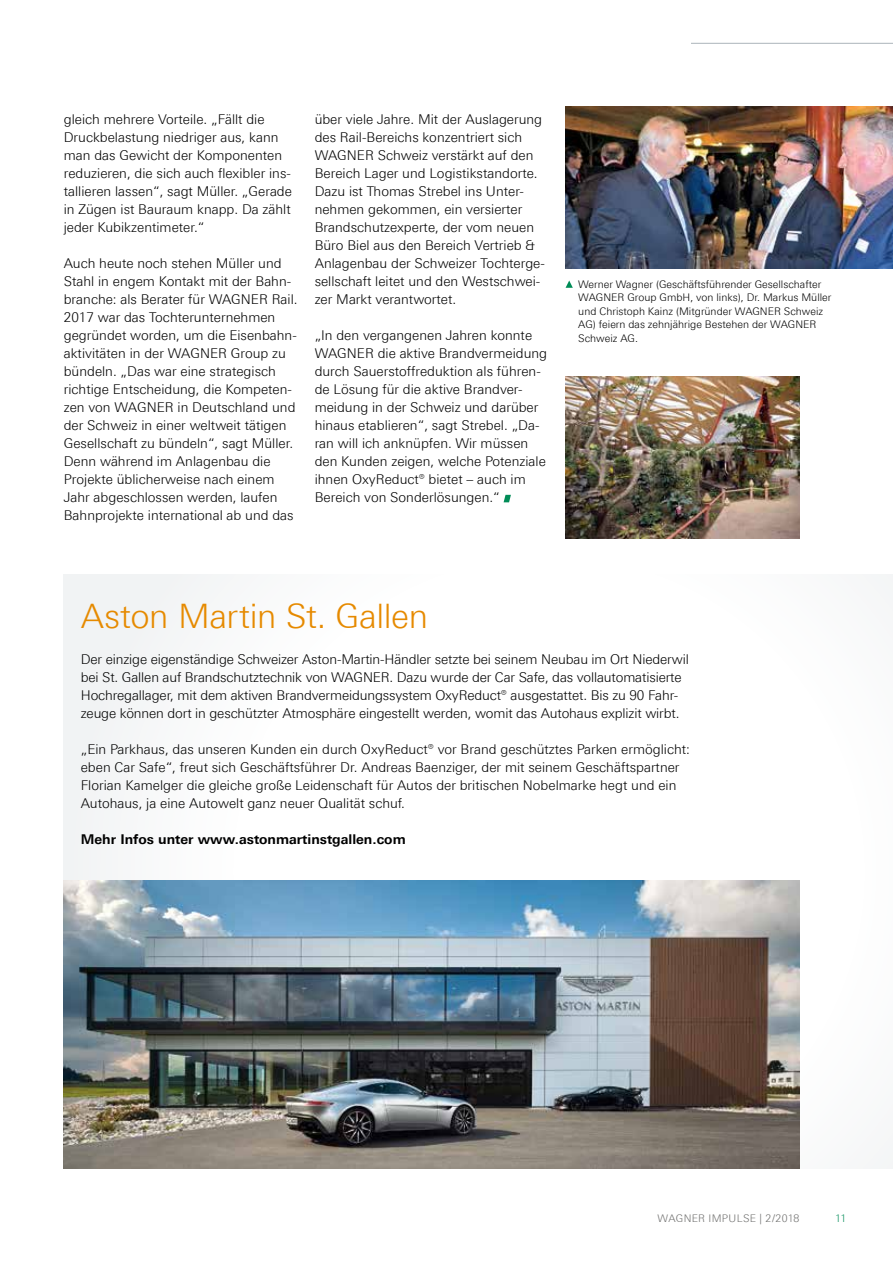
<style>
.page{position:relative;width:893px;height:1263px;background:#fff}
.page>*{position:absolute;margin:0;border:0;box-sizing:border-box;transform-origin:0 0}
.t1{font:300 33.75px "LT Univers Basic";letter-spacing:-.01em;color:#e68a00}
.t2{font:300 13.5px/18px "LT Univers Basic";color:#000}
.t3{font:700 13.5px "LT Univers Basic";color:#000}
.t4{font:300 10.5px/13.5px "LT Univers Basic";color:#000}
.t5{font:300 10.5px "LT Univers Basic";letter-spacing:.03em;color:#6f6f6e}
.t6{font:300 10.5px "LT Univers Basic";color:#008c57}
</style>
<div class="page">
<hr style="left:691px;top:43px;width:202px;height:1px;background:#abb4ba">
<img style="left:64px;top:880px;width:735px;height:288px">
<svg style="left:504px;top:495px;width:7px;height:7px"></svg>
<img style="left:566px;top:106px;width:327px;height:162px">
<svg style="left:566px;top:280px;width:7px;height:8px"></svg>
<img style="left:566px;top:376px;width:233px;height:162px">
<p class="t2" style="left:64px;top:110px;width:230px">gleich mehrere Vorteile. „Fällt die Druckbelastung niedriger aus, kann man das Gewicht der Komponenten reduzieren, die sich auch flexibler ins&shy;tallieren lassen“, sagt Müller. „Gerade in Zügen ist Bauraum knapp. Da zählt jeder Kubikzentimeter.“</p>
<p class="t2" style="left:64px;top:254px;width:235px">Auch heute noch stehen Müller und Stahl in engem Kontakt mit der Bahn&shy;branche: als Berater für WAGNER Rail.<br>2017 war das Tochterunternehmen gegründet worden, um die Eisenbahn&shy;aktivitäten in der WAGNER Group zu bündeln. „Das war eine strategisch richtige Entscheidung, die Kompeten&shy;zen von WAGNER in Deutschland und der Schweiz in einer weltweit tätigen Gesellschaft zu bündeln“, sagt Müller.<br>Denn während im Anlagenbau die Projekte üblicherweise nach einem Jahr abgeschlossen werden, laufen Bahnprojekte international ab und das</p>
<p class="t2" style="left:315px;top:110px;width:232px">über viele Jahre. Mit der Auslagerung des Rail-Bereichs konzentriert sich WAGNER Schweiz verstärkt auf den Bereich Lager und Logistikstandorte.<br>Dazu ist Thomas Strebel ins Unter&shy;nehmen gekommen, ein versierter Brandschutzexperte, der vom neuen Büro Biel aus den Bereich Vertrieb &amp; Anlagenbau der Schweizer Tochterge&shy;sellschaft leitet und den Westschwei&shy;zer Markt verantwortet.</p>
<p class="t2" style="left:315px;top:326px;width:234px">„In den vergangenen Jahren konnte WAGNER die aktive Brandvermeidung durch Sauerstoffreduktion als führen&shy;de Lösung für die aktive Brandver&shy;meidung in der Schweiz und darüber hinaus etablieren“, sagt Strebel. „Da&shy;ran will ich anknüpfen. Wir müssen den Kunden zeigen, welche Potenziale ihnen OxyReduct® bietet – auch im Bereich von Sonderlösungen.“</p>
<h1 class="t1" style="left:81px;top:596px;width:349px">Aston Martin St. Gallen</h1>
<p class="t4" style="left:578px;top:277px;width:255px">Werner Wagner (Geschäftsführender Gesellschafter WAGNER Group GmbH, von links), Dr. Markus Müller und Christoph Kainz (Mitgründer WAGNER Schweiz AG) feiern das zehnjährige Bestehen der WAGNER Schweiz AG.</p>
<p class="t2" style="left:81px;top:650px;width:609px">Der einzige eigenständige Schweizer Aston-Martin-Händler setzte bei seinem Neubau im Ort Niederwil bei St. Gallen auf Brandschutztechnik von WAGNER. Dazu wurde der Car Safe, das vollautomatisierte Hochregallager, mit dem aktiven Brandvermeidungssystem OxyReduct® ausgestattet. Bis zu 90 Fahr&shy;zeuge können dort in geschützter Atmosphäre eingestellt werden, womit das Autohaus explizit wirbt.</p>
<p class="t2" style="left:81px;top:740px;width:610px">„Ein Parkhaus, das unseren Kunden ein durch OxyReduct® vor Brand geschütztes Parken ermöglicht: eben Car Safe“, freut sich Geschäftsführer Dr. Andreas Baenziger, der mit seinem Geschäftspartner Florian Kamelger die gleiche große Leidenschaft für Autos der britischen Nobelmarke hegt und ein Autohaus, ja eine Autowelt ganz neuer Qualität schuf.</p>
<p class="t3" style="left:81px;top:831px;width:326px">Mehr Infos unter www.astonmartinstgallen.com</p>
<p class="t5" style="left:658px;top:1212px;width:143px">WAGNER IMPULSE | 2/2018</p>
<p class="t6" style="left:835px;top:1212px;width:13px">11</p>
</div>
